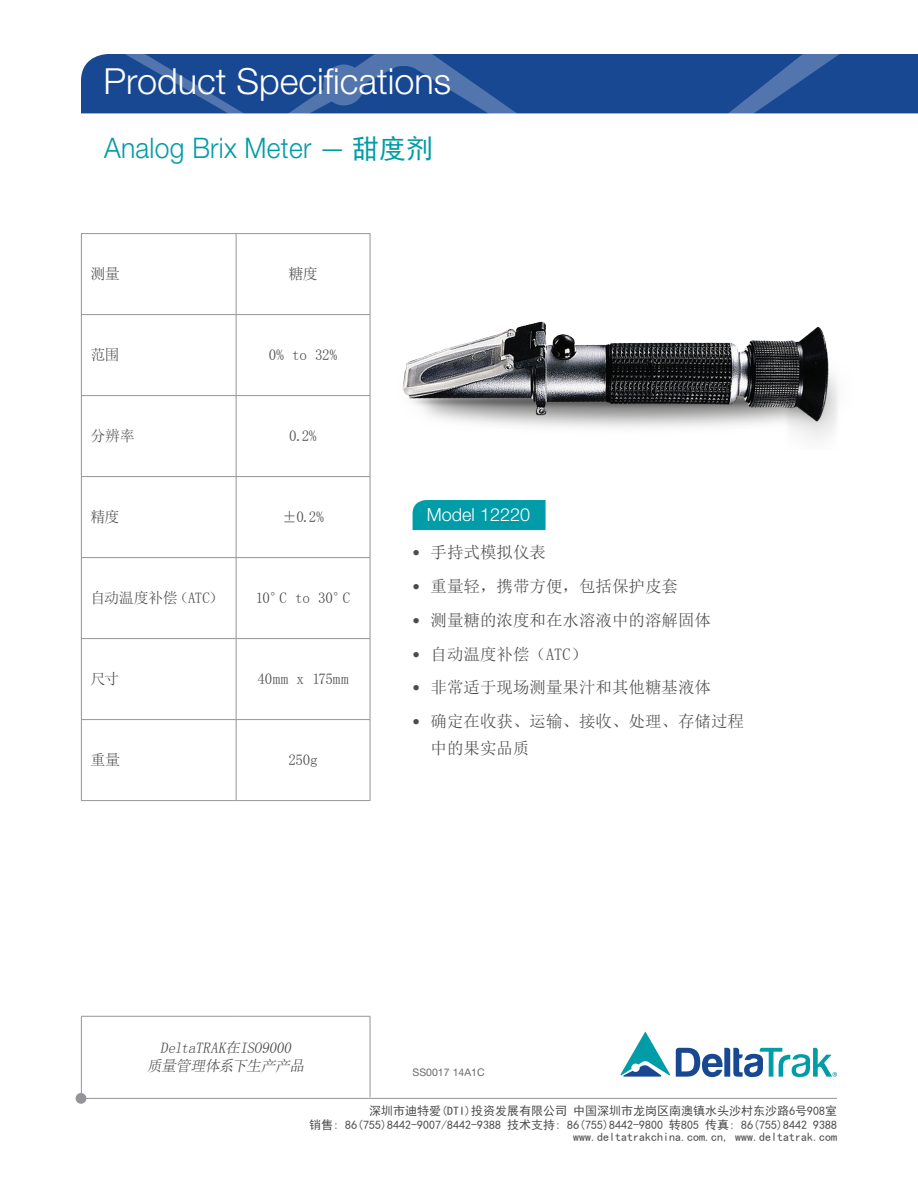
<style>
.page{position:relative;width:918px;height:1188px;background:#fff}
.page>*{position:absolute;margin:0;border:0;box-sizing:border-box;transform-origin:0 0}
.t1{font:300 36px "Helvetica Neue LT Std";color:#fff}
.t2{font:300 28.35px "Helvetica Neue LT Std";letter-spacing:.01em;color:#009ca7;scale:.93 1}
.t3{font:300 18px "Helvetica Neue LT Std";color:#fff}
.t4{font:16.5px/27px "Sim Sun";color:#4b4c4d}
.t5{font:15px "Sim Sun";letter-spacing:-.02em;color:#4b4c4d}
.t6{font:italic 15px/18px "Sim Sun";color:#4b4c4d;text-align:center}
.t7{font:15px "Sim Sun";letter-spacing:.01em;color:#4b4c4d}
.t8{font:12px/13.5px "Sim Hei";color:#4b4c4d;text-align:right}
.t9{font:10.5px "Helvetica Neue LT Std";color:#69696c}
.s1{font-family:"Sim Hei";font-weight:400;font-size:27px}
.s2{font-family:"Helvetica Neue LT Std";font-weight:300;font-size:15px}
</style>
<div class="page">
<div style="left:76px;top:1093px;width:10px;height:11px;background:#939598;border-radius:50%"></div>
<hr style="left:81px;top:1098px;width:756px;height:1px;background:#939598">
<svg style="left:898px;top:54px;width:20px;height:59px"></svg>
<svg style="left:81px;top:54px;width:817px;height:59px;background:#214f96"></svg>
<svg style="left:620px;top:1031px;width:217px;height:46px"></svg>
<img style="left:402px;top:321px;width:436px;height:118px">
<div style="left:413px;top:500px;width:133px;height:30px;background:#009ca7"></div>
<hr style="left:81px;top:233px;width:155px;height:1px;background:#939598">
<hr style="left:81px;top:234px;width:1px;height:80px;background:#939598">
<hr style="left:236px;top:233px;width:134px;height:1px;background:#939598">
<hr style="left:236px;top:234px;width:1px;height:80px;background:#939598">
<hr style="left:370px;top:234px;width:1px;height:80px;background:#939598">
<hr style="left:81px;top:314px;width:155px;height:1px;background:#939598">
<hr style="left:81px;top:315px;width:1px;height:80px;background:#939598">
<hr style="left:236px;top:314px;width:134px;height:1px;background:#939598">
<hr style="left:236px;top:315px;width:1px;height:80px;background:#939598">
<hr style="left:370px;top:315px;width:1px;height:80px;background:#939598">
<hr style="left:81px;top:395px;width:155px;height:1px;background:#939598">
<hr style="left:81px;top:396px;width:1px;height:80px;background:#939598">
<hr style="left:236px;top:395px;width:134px;height:1px;background:#939598">
<hr style="left:236px;top:396px;width:1px;height:80px;background:#939598">
<hr style="left:370px;top:396px;width:1px;height:80px;background:#939598">
<hr style="left:81px;top:476px;width:155px;height:1px;background:#939598">
<hr style="left:81px;top:477px;width:1px;height:80px;background:#939598">
<hr style="left:236px;top:476px;width:134px;height:1px;background:#939598">
<hr style="left:236px;top:477px;width:1px;height:80px;background:#939598">
<hr style="left:370px;top:477px;width:1px;height:80px;background:#939598">
<hr style="left:81px;top:557px;width:155px;height:1px;background:#939598">
<hr style="left:81px;top:558px;width:1px;height:80px;background:#939598">
<hr style="left:236px;top:557px;width:134px;height:1px;background:#939598">
<hr style="left:236px;top:558px;width:1px;height:80px;background:#939598">
<hr style="left:370px;top:558px;width:1px;height:80px;background:#939598">
<hr style="left:81px;top:638px;width:155px;height:1px;background:#939598">
<hr style="left:81px;top:639px;width:1px;height:80px;background:#939598">
<hr style="left:236px;top:638px;width:134px;height:1px;background:#939598">
<hr style="left:236px;top:639px;width:1px;height:80px;background:#939598">
<hr style="left:370px;top:639px;width:1px;height:80px;background:#939598">
<hr style="left:81px;top:719px;width:155px;height:1px;background:#939598">
<hr style="left:81px;top:720px;width:1px;height:80px;background:#939598">
<hr style="left:236px;top:719px;width:134px;height:1px;background:#939598">
<hr style="left:236px;top:720px;width:1px;height:80px;background:#939598">
<hr style="left:370px;top:720px;width:1px;height:80px;background:#939598">
<hr style="left:81px;top:800px;width:155px;height:1px;background:#939598">
<hr style="left:236px;top:800px;width:134px;height:1px;background:#939598">
<hr style="left:81px;top:1016px;width:155px;height:1px;background:#939598">
<hr style="left:236px;top:1016px;width:134px;height:1px;background:#939598">
<hr style="left:81px;top:1017px;width:1px;height:80px;background:#939598">
<hr style="left:370px;top:1017px;width:1px;height:80px;background:#939598">
<h1 class="t1" style="left:104px;top:60px;width:349px">Product Specifications</h1>
<h2 class="t2" style="left:104px;top:130px;width:355px">Analog Brix Meter — <span class="s1">甜度剂</span></h2>
<p class="t5" style="left:90px;top:267px;width:31px">测量</p>
<p class="t5" style="left:288px;top:267px;width:31px">糖度</p>
<p class="t5" style="left:90px;top:348px;width:31px">范围</p>
<p class="t5" style="left:269px;top:348px;width:70px">0% to 32%</p>
<p class="t5" style="left:90px;top:429px;width:46px">分辨率</p>
<p class="t5" style="left:289px;top:429px;width:29px">0.2%</p>
<p class="t5" style="left:90px;top:510px;width:31px">精度</p>
<p class="t5" style="left:282px;top:510px;width:43px">±0.2%</p>
<p class="t5" style="left:90px;top:591px;width:135px">自动温度补偿（ATC）</p>
<p class="t5" style="left:256px;top:591px;width:96px">10°C to 30°C</p>
<p class="t5" style="left:90px;top:672px;width:30px">尺寸</p>
<p class="t7" style="left:258px;top:672px;width:93px">40mm x 175mm</p>
<p class="t5" style="left:90px;top:753px;width:31px">重量</p>
<p class="t5" style="left:288px;top:753px;width:31px">250g</p>
<h3 class="t3" style="left:427px;top:504px;width:105px">Model 12220</h3>
<h3 class="t4" style="left:413px;top:539px;width:135px"><span class="s2">•</span> 手持式模拟仪表</h3>
<h3 class="t4" style="left:413px;top:573px;width:267px"><span class="s2">•</span> 重量轻，携带方便，包括保护皮套</h3>
<h3 class="t4" style="left:413px;top:606px;width:300px"><span class="s2">•</span> 测量糖的浓度和在水溶液中的溶解固体</h3>
<h3 class="t4" style="left:413px;top:640px;width:176px"><span class="s2">•</span> 自动温度补偿（ATC）</h3>
<h3 class="t4" style="left:413px;top:674px;width:300px"><span class="s2">•</span> 非常适于现场测量果汁和其他糖基液体</h3>
<h3 class="t4" style="left:431px;top:708px;width:315px;text-indent:-18px"><span class="s2">•</span> 确定在收获、运输、接收、处理、存储过程中的果实品质</h3>
<p class="t6" style="left:147px;top:1039px;width:161px">DeltaTRAK在ISO9000<br>质量管理体系下生产产品</p>
<p class="t9" style="left:413px;top:1066px;width:74px">SS0017 14A1C</p>
<p class="t8" style="left:309px;top:1104px;width:529px">深圳市迪特爱(DTI)投资发展有限公司 中国深圳市龙岗区南澳镇水头沙村东沙路6号908室<br>销售: 86(755)8442-9007/8442-9388 技术支持: 86(755)8442-9800 转805 传真: 86(755)8442 9388</p>
<p class="t8" style="left:573px;top:1130px;width:265px">www.deltatrakchina.com.cn, www.deltatrak.com</p>
</div>
